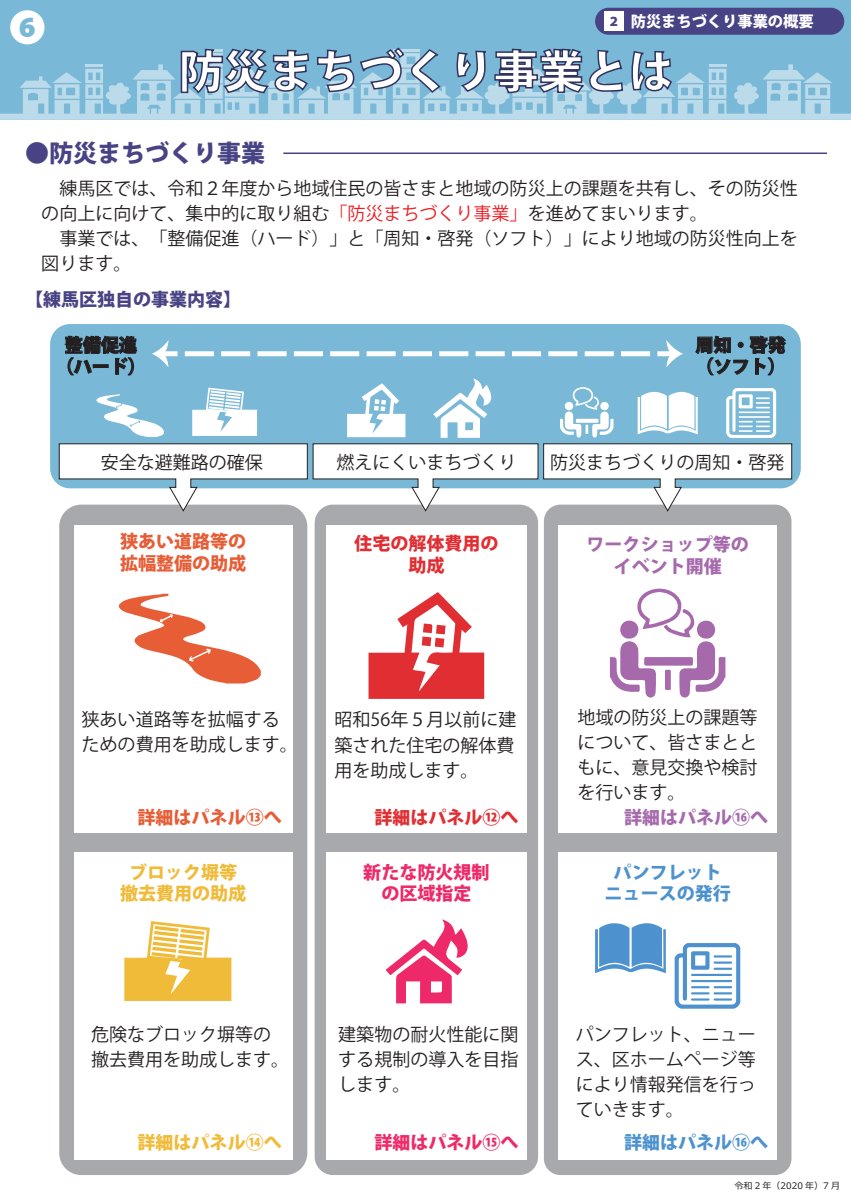
<style>
.page{position:relative;width:851px;height:1201px;background:#fff}
.page>*{position:absolute;margin:0;border:0;box-sizing:border-box;transform-origin:0 0}
.t1{font:800 45px "Koz Go Pro";color:#fff}
.t2{font:800 36px "Koz Go Pro";color:#fff}
.t3{font:800 24px "Koz Go Pro";color:#484384}
.t4{font:18px/25px "Koz Go Pro";color:#231f20;text-align:justify}
.t5{font:800 18px/21.6px "Koz Go Pro";color:#a66aac;text-align:center}
.t6{font:800 18px/21.6px "Koz Go Pro";color:#e65d36}
.t7{font:800 18px/21.6px "Koz Go Pro";color:#efbb38;text-align:center}
.t8{font:800 18px/21.6px "Koz Go Pro";color:#4d92ce;text-align:center}
.t9{font:800 18px/21.6px "Koz Go Pro";color:#ee2969;text-align:center}
.t10{font:800 18px/21.6px "Koz Go Pro";color:#231f20;text-align:center}
.t11{font:800 18px/21.6px "Koz Go Pro";color:#e02e33;text-align:center}
.t12{font:800 18px "Koz Go Pro";color:#484384}
.t13{font:800 15.25px "Koz Go Pro";color:#fff}
.t14{font:9px "Meiryo";color:#231f20}
.s1{font-size:12px;color:#484384}
.s2{color:#ee1d23}
</style>
<div class="page">
<div style="left:544px;top:504px;width:247px;height:671px;background:#a8a9ad;border-radius:16px"></div>
<div style="left:314px;top:504px;width:224px;height:671px;background:#a8a9ad;border-radius:18px"></div>
<div style="left:59px;top:504px;width:248px;height:671px;background:#a8a9ad;border-radius:22px"></div>
<div style="left:50px;top:324px;width:750px;height:164px;background:#79b8d6;border-radius:20px"></div>
<div style="left:0;top:0;width:850px;height:120px;background:#79b8d6"></div>
<svg style="left:0;top:47px;width:850px;height:73px"></svg>
<hr style="left:283px;top:152px;width:543px;height:2px;background:#484384">
<div style="left:74px;top:525px;width:218px;height:307px;background:#fff"></div>
<div style="left:326px;top:525px;width:200px;height:307px;background:#fff"></div>
<div style="left:558px;top:525px;width:219px;height:307px;background:#fff"></div>
<div style="left:74px;top:852px;width:218px;height:307px;background:#fff"></div>
<div style="left:326px;top:852px;width:200px;height:307px;background:#fff"></div>
<div style="left:558px;top:852px;width:219px;height:307px;background:#fff"></div>
<svg style="left:595px;top:923px;width:70px;height:50px;background:#6da5d6"></svg>
<svg style="left:674px;top:943px;width:66px;height:65px"></svg>
<svg style="left:609px;top:588px;width:116px;height:110px"></svg>
<svg style="left:385px;top:919px;width:83px;height:84px"></svg>
<svg style="left:368px;top:592px;width:116px;height:107px"></svg>
<div style="left:434px;top:638px;width:10px;height:9px;background:#e02e33"></div>
<div style="left:436px;top:625px;width:9px;height:9px;background:#e02e33"></div>
<svg style="left:124px;top:921px;width:107px;height:80px"></svg>
<svg style="left:58px;top:335px;width:734px;height:177px"></svg>
<svg style="left:119px;top:593px;width:142px;height:90px"></svg>
<div style="left:595px;top:8px;width:249px;height:27px;background:#484384;border-radius:13px"></div>
<div style="left:604px;top:12px;width:20px;height:19px;background:#fff"></div>
<h2 class="t2" style="left:9px;top:4px;width:37px">❻</h2>
<p class="t13" style="left:608px;top:12px;width:207px"><span class="s1">２</span> 防災まちづくり事業の概要</p>
<h1 class="t1" style="left:178px;top:42px;width:496px">防災まちづくり事業とは</h1>
<h3 class="t3" style="left:25px;top:137px;width:242px">●防災まちづくり事業</h3>
<p class="t4" style="left:41px;top:177px;width:758px;text-align:left">　練馬区では、令和２年度から地域住民の皆さまと地域の防災上の課題を共有し、その防災性の向上に向けて、集中的に取り組む<span class="s2">「防災まちづくり事業」</span>を進めてまいります。<br>　事業では、「整備促進（ハード）」と「周知・啓発（ソフト）」により地域の防災性向上を図ります。</p>
<p class="t12" style="left:25px;top:288px;width:217px">【練馬区独自の事業内容】</p>
<p class="t10" style="left:56px;top:335px;width:91px">整備促進（ハード）</p>
<p class="t10" style="left:695px;top:335px;width:91px;text-align:left">周知・啓発（ソフト）</p>
<p class="t4" style="left:101px;top:450px;width:164px">安全な避難路の確保</p>
<p class="t4" style="left:336px;top:450px;width:181px">燃えにくいまちづくり</p>
<p class="t4" style="left:550px;top:450px;width:235px">防災まちづくりの周知・啓発</p>
<p class="t6" style="left:120px;top:532px;width:127px">狭あい道路等の拡幅整備の助成</p>
<p class="t11" style="left:354px;top:534px;width:145px">住宅の解体費用の助成</p>
<p class="t5" style="left:586px;top:535px;width:163px">ワークショップ等のイベント開催</p>
<p class="t4" style="left:82px;top:707px;width:218px">狭あい道路等を拡幅するための費用を助成します。</p>
<p class="t4" style="left:334px;top:708px;width:183px">昭和56年５月以前に建築された住宅の解体費用を助成します。</p>
<p class="t4" style="left:577px;top:705px;width:181px">地域の防災上の課題等について、皆さまとともに、意見交換や検討を行います。</p>
<p class="t6" style="left:138px;top:807px;width:145px">詳細はパネル⑬へ</p>
<p class="t11" style="left:374px;top:807px;width:145px">詳細はパネル⑫へ</p>
<p class="t5" style="left:624px;top:807px;width:145px">詳細はパネル⑯へ</p>
<p class="t7" style="left:120px;top:862px;width:127px">ブロック塀等撤去費用の助成</p>
<p class="t9" style="left:363px;top:862px;width:127px">新たな防火規制の区域指定</p>
<p class="t8" style="left:604px;top:862px;width:127px">パンフレットニュースの発行</p>
<p class="t4" style="left:91px;top:1022px;width:199px">危険なブロック塀等の撤去費用を助成します。</p>
<p class="t4" style="left:338px;top:1022px;width:181px">建築物の耐火性能に関する規制の導入を目指します。</p>
<p class="t4" style="left:575px;top:1022px;width:181px">パンフレット、ニュース、区ホームページ等により情報発信を行っていきます。</p>
<p class="t7" style="left:138px;top:1132px;width:145px">詳細はパネル⑭へ</p>
<p class="t9" style="left:374px;top:1132px;width:145px">詳細はパネル⑮へ</p>
<p class="t8" style="left:624px;top:1132px;width:145px">詳細はパネル⑯へ</p>
<p class="t14" style="left:734px;top:1179px;width:107px">令和 2 年（2020 年）7 月</p>
</div>
